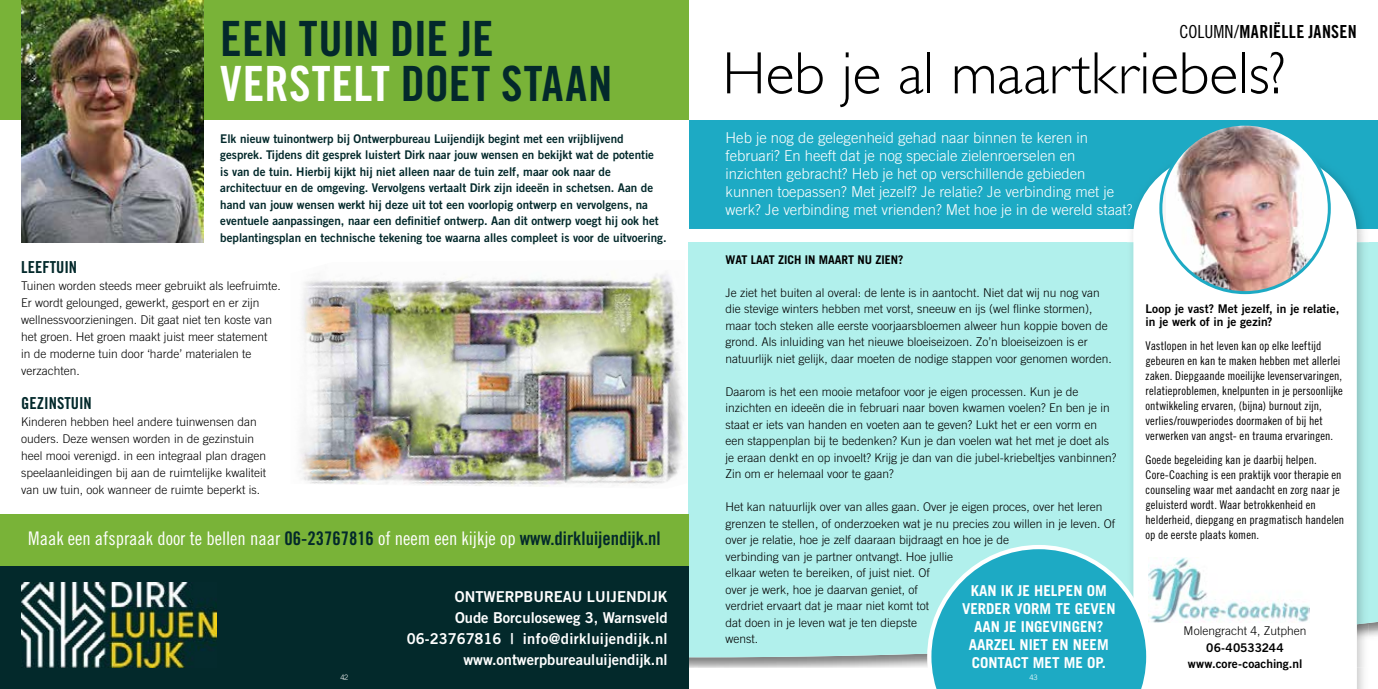
<style>
.page{position:relative;width:1378px;height:689px;background:#fff}
.page>*{position:absolute;margin:0;border:0;box-sizing:border-box;transform-origin:0 0}
.t1{font:300 60px "Gill Sans";color:#000}
.t2{font:48.6px/45.3px "Trade Gothic LT Std Bd Cn 20";letter-spacing:.005em;color:#03292b}
.t3{font:18.75px "Trade Gothic LT Std Cn 18";color:#fff}
.t4{font:18px "Trade Gothic LT Std Bd Cn 20";letter-spacing:.015em;color:#000}
.t5{font:16.5px "Trade Gothic LT Std Bd Cn 20";color:#03292b}
.t6{font:300 15px/18px "Trade Gothic LT Std";color:#fff}
.t7{font:15px/21px "Trade Gothic LT Std Bd 2";color:#fff;text-align:right}
.t8{font:700 15px/18px "Trade Gothic LT Std";color:#fff;text-align:center}
.t9{font:300 12px/16.5px "Trade Gothic LT Std";color:#000}
.t10{font:12px/16.5px "Trade Gothic LT Std Bd 2";color:#03292b}
.t11{font:12px/15px "Trade Gothic LT Std Cn 18";letter-spacing:.005em;color:#000}
.t12{font:12px/16.5px "Trade Gothic LT Std Bd 2";color:#000;text-align:center}
.t13{font:700 12px "Trade Gothic LT Std";color:#000}
.t14{font:300 7.5px "Trade Gothic LT Std";color:#fff}
.s1{color:#fff}
.s2{font-family:"Trade Gothic LT Std Bd Cn 20";color:#03292b}
.s3{font-family:"Trade Gothic LT Std Cn 18"}
</style>
<div class="page">
<div style="left:689px;top:242px;width:689px;height:415px;background:#b1f0ec"></div>
<div style="left:689px;top:120px;width:689px;height:109px;background:#1daac4"></div>
<img style="left:1356px;top:644px;width:13px;height:24px">
<img style="left:1127px;top:242px;width:242px;height:402px">
<svg style="left:1133px;top:146px;width:223px;height:511px"></svg>
<img style="left:1165px;top:124px;width:164px;height:169px">
<img style="left:1150px;top:557px;width:159px;height:65px">
<svg style="left:927px;top:545px;width:223px;height:144px;background:#45bbce"></svg>
<img style="left:443px;top:274px;width:241px;height:213px">
<img style="left:299px;top:279px;width:144px;height:206px">
<img style="left:381px;top:274px;width:150px;height:25px">
<div style="left:0;top:566px;width:689px;height:123px;background:#03292b"></div>
<img style="left:21px;top:583px;width:196px;height:85px">
<div style="left:0;top:0;width:689px;height:119px;background:#79b338"></div>
<img style="left:21px;top:0;width:182px;height:242px">
<div style="left:0;top:514px;width:689px;height:52px;background:#79b338"></div>
<h2 class="t2" style="left:220px;top:16px;width:393px">EEN TUIN DIE JE<br><span class="s1">VERSTELT</span> DOET STAAN</h2>
<p class="t10" style="left:220px;top:130px;width:448px">Elk nieuw tuinontwerp bij Ontwerpbureau Luijendijk begint met een vrijblijvend gesprek. Tijdens dit gesprek luistert Dirk naar jouw wensen en bekijkt wat de potentie<br>is van de tuin. Hierbij kijkt hij niet alleen naar de tuin zelf, maar ook naar de architectuur en de omgeving. Vervolgens vertaalt Dirk zijn ideeën in schetsen. Aan de hand van jouw wensen werkt hij deze uit tot een voorlopig ontwerp en vervolgens, na eventuele aanpassingen, naar een definitief ontwerp. Aan dit ontwerp voegt hij ook het beplantingsplan en technische tekening toe waarna alles compleet is voor de uitvoering.</p>
<h3 class="t5" style="left:21px;top:257px;width:57px">LEEFTUIN</h3>
<p class="t9" style="left:21px;top:277px;width:261px;line-height:17px">Tuinen worden steeds meer gebruikt als leefruimte.<br>Er wordt gelounged, gewerkt, gesport en er zijn wellnessvoorzieningen. Dit gaat niet ten koste van het groen. Het groen maakt juist meer statement<br>in de moderne tuin door ‘harde’ materialen te verzachten.</p>
<h3 class="t5" style="left:21px;top:392px;width:72px">GEZINSTUIN</h3>
<p class="t9" style="left:21px;top:413px;width:246px;line-height:17px">Kinderen hebben heel andere tuinwensen dan ouders. Deze wensen worden in de gezinstuin heel mooi verenigd. in een integraal plan dragen speelaanleidingen bij aan de ruimtelijke kwaliteit van uw tuin, ook wanneer de ruimte beperkt is.</p>
<h3 class="t3" style="left:28px;top:527px;width:634px">Maak een afspraak door te bellen naar <span class="s2">06-23767816</span> of neem een kijkje op <span class="s2">www.dirkluijendijk.nl</span></h3>
<p class="t7" style="left:407px;top:585px;width:262px">ONTWERPBUREAU LUIJENDIJK<br>Oude Borculoseweg 3, Warnsveld 06-23767816 | info@dirkluijendijk.nl www.ontwerpbureauluijendijk.nl</p>
<h3 class="t4" style="left:1179px;top:21px;width:179px"><span class="s3">COLUMN/</span>MARIËLLE JANSEN</h3>
<h1 class="t1" style="left:722px;top:26px;width:565px">Heb je al maartkriebels?</h1>
<p class="t6" style="left:725px;top:128px;width:408px">Heb je nog de gelegenheid gehad naar binnen te keren in februari? En heeft dat je nog speciale zielenroerselen en inzichten gebracht? Heb je het op verschillende gebieden kunnen toepassen? Met jezelf? Je relatie? Je verbinding met je werk? Je verbinding met vrienden? Met hoe je in de wereld staat?</p>
<p class="t13" style="left:725px;top:252px;width:179px">WAT LAAT ZICH IN MAART NU ZIEN?</p>
<p class="t9" style="left:725px;top:284px;width:388px">Je ziet het buiten al overal: de lente is in aantocht. Niet dat wij nu nog van die stevige winters hebben met vorst, sneeuw en ijs (wel flinke stormen), maar toch steken alle eerste voorjaarsbloemen alweer hun koppie boven de grond. Als inluiding van het nieuwe bloeiseizoen. Zo’n bloeiseizoen is er natuurlijk niet gelijk, daar moeten de nodige stappen voor genomen worden.</p>
<p class="t9" style="left:725px;top:383px;width:392px">Daarom is het een mooie metafoor voor je eigen processen. Kun je de inzichten en ideeën die in februari naar boven kwamen voelen? En ben je in staat er iets van handen en voeten aan te geven? Lukt het er een vorm en een stappenplan bij te bedenken? Kun je dan voelen wat het met je doet als je eraan denkt en op invoelt? Krijg je dan van die jubel-kriebeltjes vanbinnen?<br>Zin om er helemaal voor te gaan?</p>
<p class="t9" style="left:725px;top:499px;width:391px">Het kan natuurlijk over van alles gaan. Over je eigen proces, over het leren grenzen te stellen, of onderzoeken wat je nu precies zou willen in je leven. Of over je relatie, hoe je zelf daaraan bijdraagt en hoe je de<br>verbinding van je partner ontvangt. Hoe jullie<br>elkaar weten te bereiken, of juist niet. Of<br>over je werk, hoe je daarvan geniet, of<br>verdriet ervaart dat je maar niet komt tot<br>dat doen in je leven wat je ten diepste<br>wenst.</p>
<p class="t8" style="left:962px;top:581px;width:155px">KAN IK JE HELPEN OM<br>VERDER VORM TE GEVEN<br>AAN JE INGEVINGEN?<br>AARZEL NIET EN NEEM<br>CONTACT MET ME OP.</p>
<p class="t12" style="left:1145px;top:301px;width:195px;line-height:13.5px;text-align:left">Loop je vast? Met jezelf, in je relatie, in je werk of in je gezin?</p>
<p class="t11" style="left:1145px;top:338px;width:199px">Vastlopen in het leven kan op elke leeftijd gebeuren en kan te maken hebben met allerlei zaken. Diepgaande moeilijke levenservaringen, relatieproblemen, knelpunten in je persoonlijke ontwikkeling ervaren, (bijna) burnout zijn, verlies/rouwperiodes doormaken of bij het verwerken van angst- en trauma ervaringen.</p>
<p class="t11" style="left:1145px;top:452px;width:200px">Goede begeleiding kan je daarbij helpen.<br>Core-Coaching is een praktijk voor therapie en counseling waar met aandacht en zorg naar je geluisterd wordt. Waar betrokkenheid en helderheid, diepgang en pragmatisch handelen op de eerste plaats komen.</p>
<p class="t9" style="left:1183px;top:622px;width:124px">Molengracht 4, Zutphen</p>
<p class="t12" style="left:1188px;top:639px;width:116px">06-40533244 www.core-coaching.nl</p>
<p class="t14" style="left:340px;top:672px;width:9px">42</p>
<p class="t14" style="left:1029px;top:672px;width:10px">43</p>
</div>
